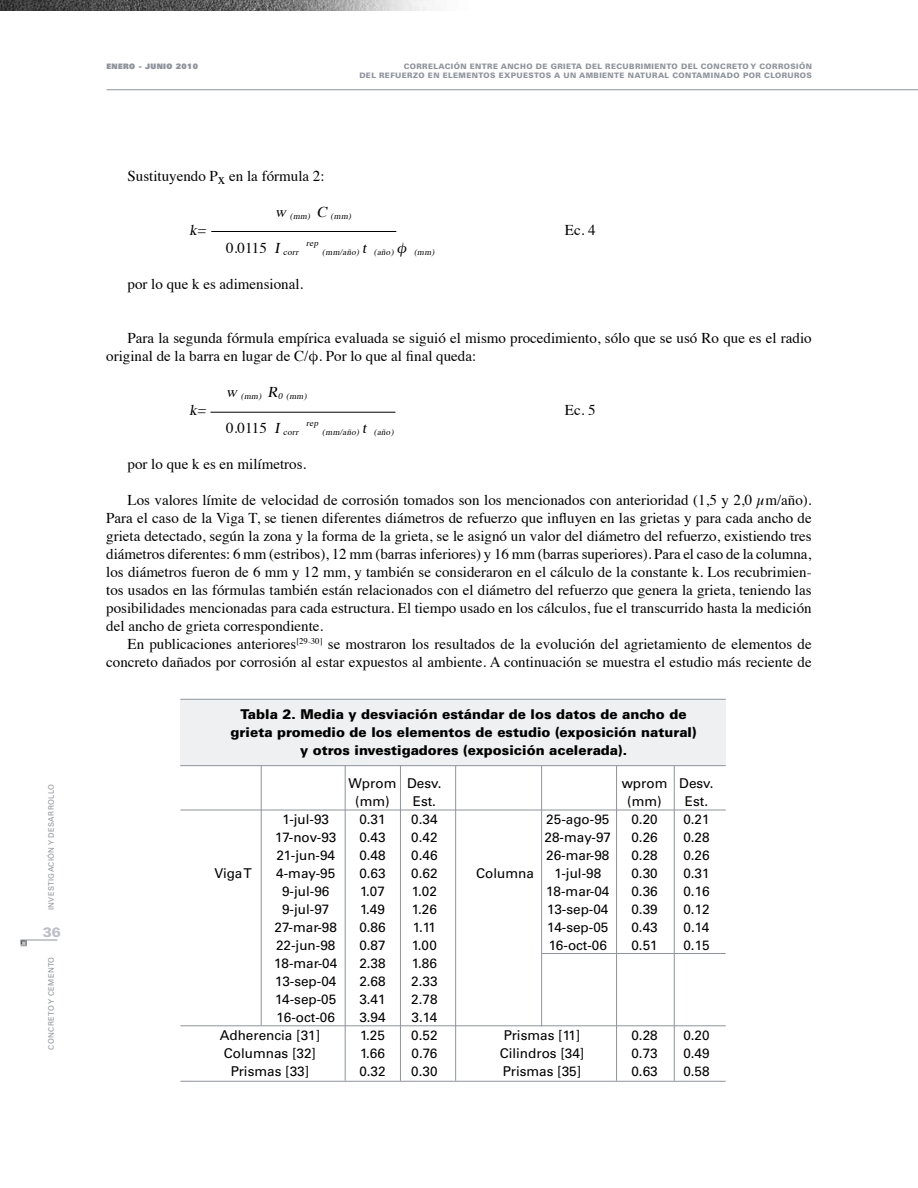
<style>
.page{position:relative;width:918px;height:1188px;background:#fff}
.page>*{position:absolute;margin:0;border:0;box-sizing:border-box;transform-origin:0 0}
.t1{font:15px/18px "Times";color:#000}
.t2{font:italic 15px "Times";color:#000}
.t3{font:13.5px/18px "Univers";color:#000;text-align:center}
.t4{font:900 13.5px/18px "Univers";color:#000;text-align:center}
.t5{font:900 13.5px "Univers";color:#bcbfc7}
.t6{font:italic 8.7px "Times";color:#000}
.t7{font:900 7.5px/9.1px "Univers";letter-spacing:.05em;color:#8f939c;text-align:right}
.t8{font:7.5px "Univers";letter-spacing:.05em;color:#8f939c}
.t9{font:900 7.5px "Univers";letter-spacing:.05em;color:#8f939c}
.s1{font-style:italic}
</style>
<div class="page">
<hr style="left:107px;top:89px;width:811px;height:1px;background:#8f939c">
<hr style="left:21px;top:940px;width:36px;height:1px;background:#8f939c">
<img style="left:0;top:0;width:429px;height:10px">
<svg style="left:21px;top:940px;width:6px;height:6px"></svg>
<div style="left:180px;top:699px;width:546px;height:67px;background:#eff0f2"></div>
<hr style="left:180px;top:699px;width:546px;height:1px;background:#8f939c">
<hr style="left:180px;top:765px;width:546px;height:1px;background:#8f939c">
<hr style="left:180px;top:1025px;width:546px;height:1px;background:#8f939c">
<hr style="left:180px;top:1081px;width:546px;height:1px;background:#8f939c">
<hr style="left:180px;top:810px;width:546px;height:1px;background:#8f939c">
<hr style="left:542px;top:953px;width:184px;height:1px;background:#8f939c">
<hr style="left:455px;top:766px;width:1px;height:315px;background:#8f939c">
<hr style="left:541px;top:766px;width:1px;height:260px;background:#8f939c">
<hr style="left:674px;top:766px;width:1px;height:315px;background:#8f939c">
<hr style="left:616px;top:766px;width:1px;height:315px;background:#8f939c">
<hr style="left:400px;top:766px;width:1px;height:315px;background:#8f939c">
<hr style="left:345px;top:766px;width:1px;height:315px;background:#8f939c">
<hr style="left:261px;top:766px;width:1px;height:259px;background:#8f939c">
<hr style="left:211px;top:231px;width:185px;height:1px;background:#000">
<hr style="left:210px;top:412px;width:185px;height:1px;background:#000">
<p class="t8" style="left:47px;top:910px;width:127px;rotate:-90deg">investigación y desarrollo</p>
<p class="t5" style="left:43px;top:923px;width:20px">36</p>
<p class="t8" style="left:47px;top:1050px;width:94px;rotate:-90deg">concreto y cemento</p>
<p class="t9" style="left:106px;top:62px;width:93px">ENERO - JUNIO 2010</p>
<p class="t7" style="left:359px;top:62px;width:454px">CORRELACIÓN ENTRE ANCHO DE GRIETA DEL RECUBRIMIENTO DEL CONCRETO Y CORROSIÓN<br>DEL REFUERZO EN ELEMENTOS EXPUESTOS A UN AMBIENTE NATURAL CONTAMINADO POR CLORUROS</p>
<p class="t1" style="left:128px;top:166px;width:199px">Sustituyendo Px en la fórmula 2:</p>
<p class="t6" style="left:275px;top:208px;width:80px"><sup>w</sup> (mm) <sup>C</sup> (mm)</p>
<p class="t2" style="left:190px;top:216px;width:22px">k=</p>
<p class="t1" style="left:565px;top:220px;width:32px">Ec. 4</p>
<p class="t1" style="left:226px;top:238px;width:76px">0.0115 <span class="s1">I</span><sub>corr</sub></p>
<p class="t6" style="left:306px;top:235px;width:16px">rep</p>
<p class="t6" style="left:322px;top:244px;width:116px">(mm/año)<sup>t</sup> (año)<sup>φ</sup> (mm)</p>
<p class="t1" style="left:128px;top:274px;width:177px">por lo que k es adimensional.</p>
<p class="t1" style="left:106px;top:328px;width:707px;text-indent:21px">Para la segunda fórmula empírica evaluada se siguió el mismo procedimiento, sólo que se usó Ro que es el radio original de la barra en lugar de C/φ. Por lo que al final queda:</p>
<p class="t6" style="left:226px;top:388px;width:84px"><sup>w</sup> (mm) <sup>R</sup>0 (mm)</p>
<p class="t2" style="left:190px;top:396px;width:22px">k=</p>
<p class="t1" style="left:565px;top:400px;width:32px">Ec. 5</p>
<p class="t1" style="left:226px;top:418px;width:76px">0.0115 <span class="s1">I</span><sub>corr</sub></p>
<p class="t6" style="left:306px;top:415px;width:16px">rep</p>
<p class="t6" style="left:322px;top:424px;width:75px">(mm/año)<sup>t</sup> (año)</p>
<p class="t1" style="left:128px;top:454px;width:180px">por lo que k es en milímetros.</p>
<p class="t1" style="left:106px;top:490px;width:707px;text-align:justify;text-indent:21px">Los valores límite de velocidad de corrosión tomados son los mencionados con anterioridad (1,5 y 2,0 µm/año).<br>Para el caso de la Viga T, se tienen diferentes diámetros de refuerzo que influyen en las grietas y para cada ancho de grieta detectado, según la zona y la forma de la grieta, se le asignó un valor del diámetro del refuerzo, existiendo tres diámetros diferentes: 6 mm (estribos), 12 mm (barras inferiores) y 16 mm (barras superiores). Para el caso de la columna, los diámetros fueron de 6 mm y 12 mm, y también se consideraron en el cálculo de la constante k. Los recubrimien&shy;tos usados en las fórmulas también están relacionados con el diámetro del refuerzo que genera la grieta, teniendo las posibilidades mencionadas para cada estructura. El tiempo usado en los cálculos, fue el transcurrido hasta la medición del ancho de grieta correspondiente.</p>
<p class="t1" style="left:106px;top:634px;width:707px;text-align:right">En publicaciones anteriores<sup>[29-30]</sup> se mostraron los resultados de la evolución del agrietamiento de elementos de concreto dañados por corrosión al estar expuestos al ambiente. A continuación se muestra el estudio más reciente de</p>
<p class="t4" style="left:231px;top:705px;width:467px">Tabla 2. Media y desviación estándar de los datos de ancho de grieta promedio de los elementos de estudio (exposición natural) y otros investigadores (exposición acelerada).</p>
<p class="t3" style="left:407px;top:774px;width:36px">Desv.<br>Est.<br>0.34<br>0.42<br>0.46<br>0.62<br>1.02<br>1.26<br>1.11<br>1.00<br>1.86<br>2.33<br>2.78<br>3.14<br>0.52<br>0.76<br>0.30</p>
<p class="t3" style="left:679px;top:774px;width:36px">Desv.<br>Est.<br>0.21<br>0.28<br>0.26<br>0.31<br>0.16<br>0.12<br>0.14<br>0.15</p>
<p class="t3" style="left:348px;top:774px;width:49px">Wprom (mm)<br>0.31<br>0.43<br>0.48<br>0.63<br>1.07<br>1.49<br>0.86<br>0.87<br>2.38<br>2.68<br>3.41<br>3.94<br>1.25<br>1.66<br>0.32</p>
<p class="t3" style="left:622px;top:774px;width:47px">wprom (mm)<br>0.20<br>0.26<br>0.28<br>0.30<br>0.36<br>0.39<br>0.43<br>0.51</p>
<p class="t3" style="left:274px;top:811px;width:65px">1-jul-93<br>17-nov-93<br>21-jun-94<br>4-may-95<br>9-jul-96<br>9-jul-97<br>27-mar-98<br>22-jun-98<br>18-mar-04<br>13-sep-04<br>14-sep-05<br>16-oct-06</p>
<p class="t3" style="left:545px;top:811px;width:68px">25-ago-95<br>28-may-97<br>26-mar-98<br>1-jul-98<br>18-mar-04<br>13-sep-04<br>14-sep-05<br>16-oct-06</p>
<p class="t3" style="left:214px;top:864px;width:39px">Viga T</p>
<p class="t3" style="left:476px;top:864px;width:59px">Columna</p>
<p class="t3" style="left:683px;top:1026px;width:28px;text-align:justify">0.20<br>0.49<br>0.58</p>
<p class="t3" style="left:631px;top:1026px;width:28px;text-align:justify">0.28<br>0.73<br>0.63</p>
<p class="t3" style="left:220px;top:1027px;width:102px">Adherencia [31]<br>Columnas [32]<br>Prismas [33]</p>
<p class="t3" style="left:500px;top:1027px;width:86px">Prismas [11]<br>Cilindros [34]<br>Prismas [35]</p>
</div>
